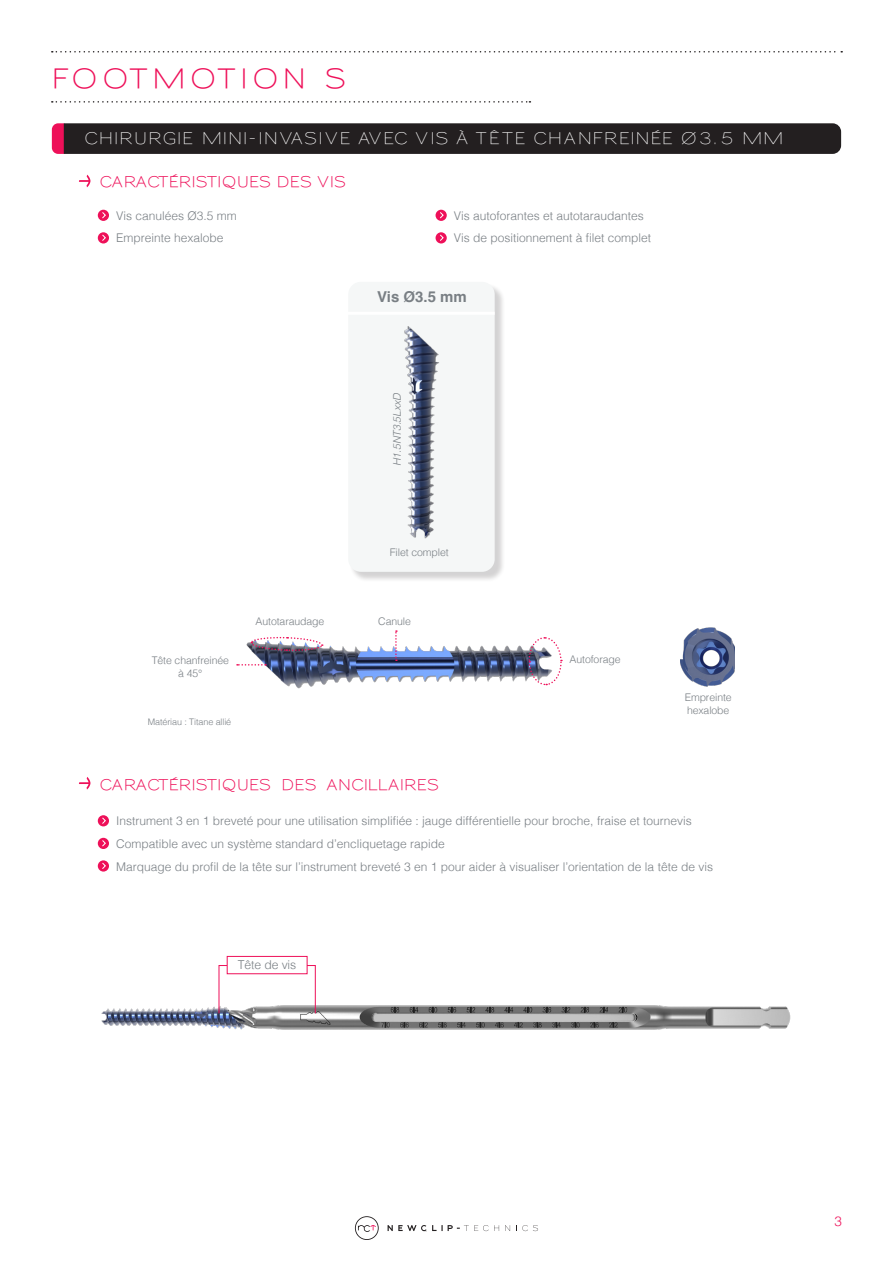
<style>
.page{position:relative;width:893px;height:1263px;background:#fff}
.page>*{position:absolute;margin:0;border:0;box-sizing:border-box;transform-origin:0 0}
.t1{font:600 27px "Sansumi";letter-spacing:.145em;color:#ee1059}
.t2{font:16.5px "Sansumi";color:#fff}
.t3{font:600 15px "Sansumi";letter-spacing:-.005em;color:#ee1059}
.t4{font:700 15px "Helvetica";color:#797f84}
.t5{font:300 13.5px "Helvetica";color:#ee1059}
.t6{font:300 12.15px "Helvetica";letter-spacing:-.01em;color:#797f84}
.t7{font:300 12px "Helvetica";color:#797f84}
.t8{font:300 10.5px/12.6px "Helvetica";letter-spacing:-.01em;color:#797f84;text-align:center}
.t9{font:italic 300 10.5px "Helvetica";color:#797f84}
.t10{font:300 9px "Helvetica";letter-spacing:-.01em;color:#797f84}
</style>
<div class="page">
<svg style="left:52px;top:51px;width:790px;height:2px"></svg>
<svg style="left:355px;top:1216px;width:24px;height:24px"></svg>
<svg style="left:505px;top:1225px;width:5px;height:6px"></svg>
<svg style="left:516px;top:1225px;width:22px;height:6px"></svg>
<svg style="left:388px;top:1225px;width:111px;height:6px"></svg>
<svg style="left:52px;top:101px;width:478px;height:2px"></svg>
<svg style="left:52px;top:123px;width:789px;height:31px;background:#292224"></svg>
<div style="left:98px;top:210px;width:11px;height:11px;background:#ee1059;border-radius:50%"></div>
<svg style="left:102px;top:212px;width:4px;height:7px"></svg>
<div style="left:98px;top:232px;width:11px;height:11px;background:#ee1059;border-radius:50%"></div>
<svg style="left:102px;top:234px;width:4px;height:7px"></svg>
<div style="left:436px;top:210px;width:11px;height:11px;background:#ee1059;border-radius:50%"></div>
<svg style="left:440px;top:212px;width:4px;height:7px"></svg>
<div style="left:436px;top:232px;width:11px;height:11px;background:#ee1059;border-radius:50%"></div>
<svg style="left:440px;top:234px;width:4px;height:7px"></svg>
<div style="left:98px;top:815px;width:11px;height:11px;background:#ee1059;border-radius:50%"></div>
<svg style="left:102px;top:817px;width:4px;height:7px"></svg>
<div style="left:98px;top:838px;width:11px;height:11px;background:#ee1059;border-radius:50%"></div>
<svg style="left:102px;top:840px;width:4px;height:7px"></svg>
<div style="left:98px;top:860px;width:11px;height:11px;background:#ee1059;border-radius:50%"></div>
<svg style="left:102px;top:862px;width:4px;height:7px"></svg>
<svg style="left:79px;top:175px;width:11px;height:12px"></svg>
<svg style="left:79px;top:777px;width:11px;height:12px"></svg>
<div style="left:349px;top:283px;width:156px;height:299px;background:#231f20;opacity:.2"></div>
<div style="left:348px;top:282px;width:147px;height:290px;background:#f5f7f7;border-radius:13px"></div>
<hr style="left:346px;top:312px;width:149px;height:3px;background:#fff">
<img style="left:404px;top:326px;width:35px;height:213px">
<img style="left:246px;top:630px;width:282px;height:59px">
<svg style="left:528px;top:637px;width:34px;height:49px"></svg>
<svg style="left:250px;top:636px;width:73px;height:16px"></svg>
<svg style="left:237px;top:664px;width:29px;height:2px"></svg>
<svg style="left:395px;top:630px;width:2px;height:31px"></svg>
<img style="left:681px;top:627px;width:54px;height:60px">
<img style="left:101px;top:1000px;width:690px;height:30px">
<div style="left:219px;top:965px;width:97px;height:49px;border:1px solid #ee1059"></div>
<div style="left:227px;top:956px;width:80px;height:18px;background:#fff"></div>
<div style="left:227px;top:956px;width:81px;height:18px;border:1px solid #ee1059"></div>
<p class="t1" style="left:51px;top:65px;width:296px">FOOTMOTION S</p>
<p class="t2" style="left:85px;top:130px;width:701px">CHIRURGIE MINI-INVASIVE AVEC VIS À TÊTE CHANFREINÉE Ø3.5 MM</p>
<p class="t3" style="left:100px;top:174px;width:248px">CARACTÉRISTIQUES DES VIS</p>
<p class="t7" style="left:116px;top:205px;width:122px">Vis canulées Ø3.5 mm</p>
<p class="t7" style="left:116px;top:228px;width:109px">Empreinte hexalobe</p>
<p class="t7" style="left:454px;top:205px;width:192px">Vis autoforantes et autotaraudantes</p>
<p class="t7" style="left:454px;top:228px;width:199px">Vis de positionnement à filet complet</p>
<p class="t4" style="left:377px;top:288px;width:91px">Vis Ø3.5 mm</p>
<p class="t9" style="left:388px;top:466px;width:75px;rotate:-90deg">H1.5NT3.5LxxD</p>
<p class="t8" style="left:390px;top:546px;width:60px">Filet complet</p>
<p class="t8" style="left:152px;top:653px;width:79px">Tête chanfreinée à 45°</p>
<p class="t10" style="left:148px;top:714px;width:85px">Matériau : Titane allié</p>
<p class="t8" style="left:256px;top:615px;width:70px">Autotaraudage</p>
<p class="t8" style="left:378px;top:615px;width:34px">Canule</p>
<p class="t3" style="left:100px;top:776px;width:341px">CARACTÉRISTIQUES DES ANCILLAIRES</p>
<p class="t8" style="left:570px;top:652px;width:52px">Autoforage</p>
<p class="t8" style="left:685px;top:690px;width:48px;text-align:left">Empreinte hexalobe</p>
<p class="t7" style="left:116px;top:811px;width:577px">Instrument 3 en 1 breveté pour une utilisation simplifiée : jauge différentielle pour broche, fraise et tournevis</p>
<p class="t7" style="left:116px;top:833px;width:330px">Compatible avec un système standard d’encliquetage rapide</p>
<p class="t7" style="left:116px;top:856px;width:598px">Marquage du profil de la tête sur l’instrument breveté 3 en 1 pour aider à visualiser l’orientation de la tête de vis</p>
<p class="t6" style="left:238px;top:955px;width:60px">Tête de vis</p>
<p class="t5" style="left:834px;top:1209px;width:9px">3</p>
</div>
